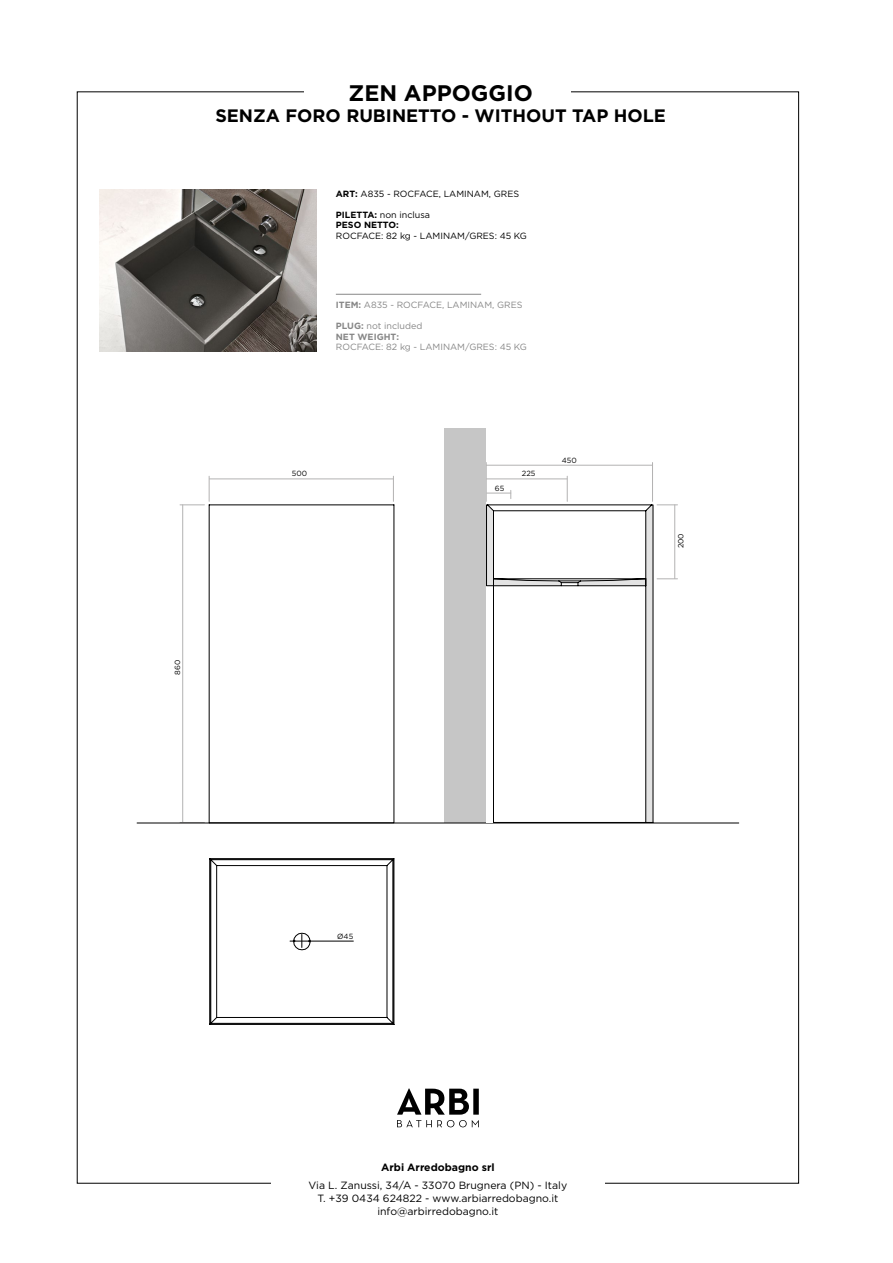
<style>
.page{position:relative;width:893px;height:1263px;background:#fff}
.page>*{position:absolute;margin:0;border:0;box-sizing:border-box;transform-origin:0 0}
.t1{font:700 22.5px "Gotham";color:#000}
.t2{font:700 18px "Gotham";color:#000}
.t3{font:10.5px/12.6px "Gotham";color:#000;text-align:center}
.t4{font:700 10.5px "Gotham";color:#000}
.t5{font:9px "Gotham";color:#878787}
.t6{font:9px "Gotham";color:#000}
.t7{font:700 9px/10.5px "Gotham";color:#000}
.t8{font:700 9px/10.5px "Gotham";color:#878787}
.t9{font:7.5px "Gotham";color:#000}
.s1{font-weight:700}
.s2{font-weight:400}
</style>
<div class="page">
<svg style="left:397px;top:1088px;width:82px;height:39px"></svg>
<hr style="left:336px;top:294px;width:145px;height:1px;background:#878787">
<img style="left:99px;top:189px;width:217px;height:163px">
<svg style="left:209px;top:504px;width:185px;height:319px"></svg>
<hr style="left:209px;top:479px;width:184px;height:1px;background:#b3b2b2">
<svg style="left:393px;top:476px;width:1px;height:25px"></svg>
<hr style="left:182px;top:505px;width:1px;height:317px;background:#b3b2b2">
<svg style="left:180px;top:822px;width:24px;height:1px"></svg>
<svg style="left:180px;top:476px;width:30px;height:30px"></svg>
<hr style="left:486px;top:462px;width:1px;height:39px;background:#b3b2b2">
<hr style="left:486px;top:465px;width:166px;height:1px;background:#b3b2b2">
<hr style="left:652px;top:462px;width:1px;height:39px;background:#b3b2b2">
<div style="left:445px;top:428px;width:41px;height:395px;background:#c6c6c6"></div>
<svg style="left:209px;top:858px;width:186px;height:167px"></svg>
<hr style="left:137px;top:823px;width:602px;height:1px;background:#000">
<svg style="left:486px;top:476px;width:191px;height:347px"></svg>
<h1 class="t1" style="left:348px;top:78px;width:186px">ZEN APPOGGIO</h1>
<h2 class="t2" style="left:215px;top:104px;width:452px">SENZA FORO RUBINETTO - WITHOUT TAP HOLE</h2>
<p class="t6" style="left:336px;top:188px;width:185px"><span class="s1">ART:</span> A835 - ROCFACE, LAMINAM, GRES</p>
<p class="t7" style="left:336px;top:209px;width:96px">PILETTA: <span class="s2">non inclusa<br></span>PESO NETTO:</p>
<p class="t6" style="left:336px;top:230px;width:193px">ROCFACE: 82 kg - LAMINAM/GRES: 45 KG</p>
<p class="t5" style="left:336px;top:299px;width:188px"><span class="s1">ITEM:</span> A835 - ROCFACE, LAMINAM, GRES</p>
<p class="t8" style="left:336px;top:321px;width:88px">PLUG: <span class="s2">not included<br></span>NET WEIGHT:</p>
<p class="t5" style="left:336px;top:341px;width:193px">ROCFACE: 82 kg - LAMINAM/GRES: 45 KG</p>
<p class="t9" style="left:292px;top:469px;width:17px">500</p>
<p class="t9" style="left:495px;top:483px;width:11px">65</p>
<p class="t9" style="left:522px;top:469px;width:15px">225</p>
<p class="t9" style="left:562px;top:455px;width:16px">450</p>
<p class="t9" style="left:676px;top:548px;width:17px;rotate:-90deg">200</p>
<p class="t9" style="left:173px;top:675px;width:16px;rotate:-90deg">860</p>
<p class="t9" style="left:337px;top:932px;width:17px">Ø45</p>
<p class="t4" style="left:381px;top:1161px;width:115px">Arbi Arredobagno srl</p>
<p class="t3" style="left:309px;top:1179px;width:260px">Via L. Zanussi, 34/A - 33070 Brugnera (PN) - Italy<br>T. +39 0434 624822 - www.arbiarredobagno.it info@arbirredobagno.it</p>
</div>
